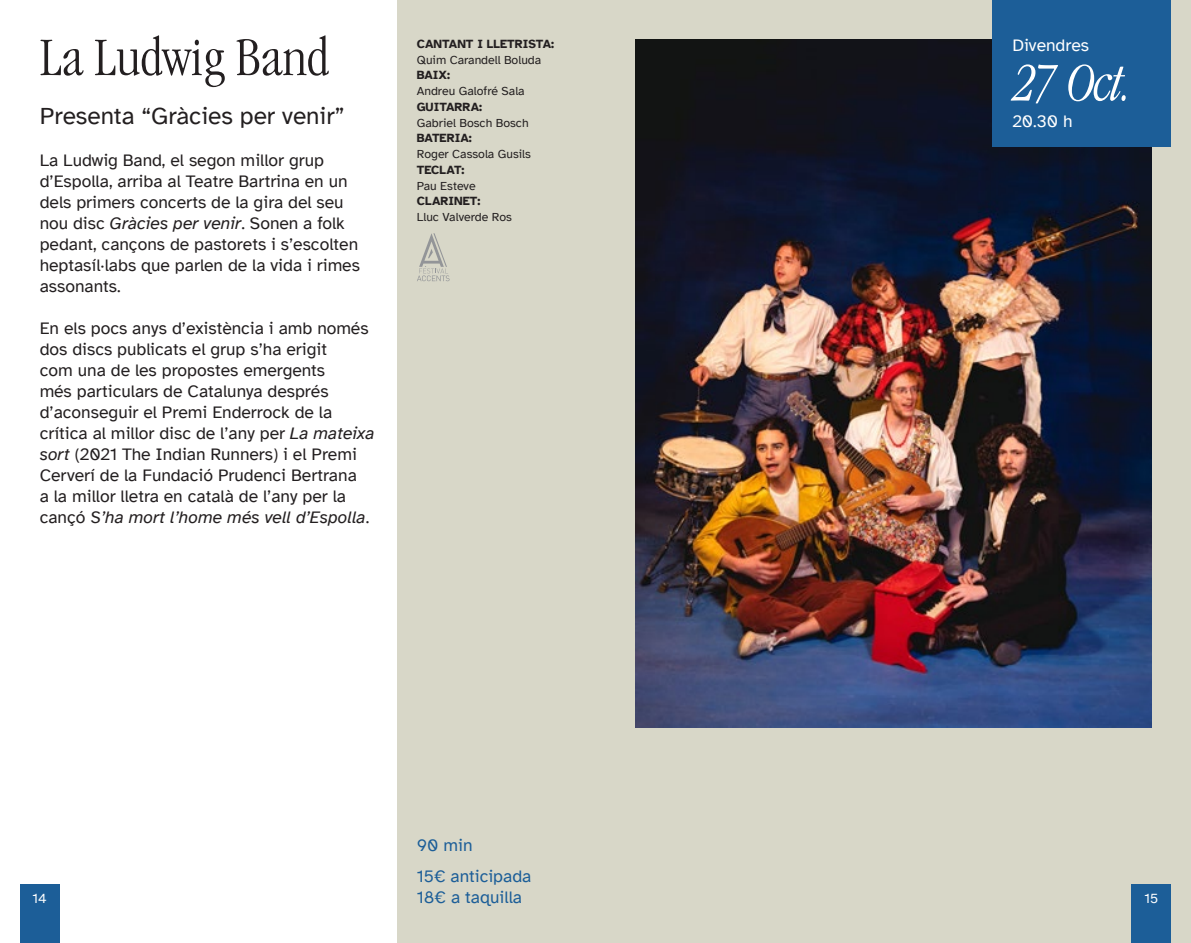
<style>
.page{position:relative;width:1191px;height:943px;background:#fff}
.page>*{position:absolute;margin:0;border:0;box-sizing:border-box;transform-origin:0 0}
.Títol{font:300 condensed 56px "ITC Garamond Std";color:#231f20}
.Data_-_Dia{font:italic 300 condensed 56px "ITC Garamond Std";color:#fff}
.Subtítol{font:24.5px "Atkinson Hyperlegible";color:#231f20}
.t1{font:17.5px/21px "Atkinson Hyperlegible";color:#231f20}
.Info{font:17.5px/21px "Atkinson Hyperlegible";color:#1c5e98}
.Data{font:17.5px "Atkinson Hyperlegible";color:#fff}
.Data_-_Hora{font:17.5px "Atkinson Hyperlegible";color:#fff}
.t2{font:14px "Atkinson Hyperlegible";color:#fff}
.Crèdits_-_Text{font:12.25px "Atkinson Hyperlegible";color:#231f20}
.Crèdits_-_Títol{font:700 12.25px "Atkinson Hyperlegible";color:#231f20}
.s1{font-style:italic}
</style>
<div class="page">
<div style="left:595px;top:0;width:596px;height:943px;background:#d8d7c8"></div>
<div style="left:397px;top:0;width:198px;height:943px;background:#d8d7c8"></div>
<img style="left:635px;top:40px;width:516px;height:688px">
<svg style="left:417px;top:233px;width:32px;height:48px"></svg>
<div style="left:20px;top:884px;width:40px;height:59px;background:#1c5e98"></div>
<div style="left:1131px;top:884px;width:40px;height:59px;background:#1c5e98"></div>
<div style="left:992px;top:0;width:179px;height:146px;background:#1c5e98"></div>
<p class="Títol" style="left:40px;top:26px;width:291px">La Ludwig Band</p>
<p class="Subtítol" style="left:40px;top:102px;width:306px">Presenta “Gràcies per venir”</p>
<p class="t1" style="left:40px;top:150px;width:322px">La Ludwig Band, el segon millor grup d’Espolla, arriba al Teatre Bartrina en un dels primers concerts de la gira del seu nou disc <span class="s1">Gràcies per venir</span>. Sonen a folk pedant, cançons de pastorets i s’escolten heptasíl·labs que parlen de la vida i rimes assonants.</p>
<p class="t1" style="left:40px;top:318px;width:336px">En els pocs anys d’existència i amb només dos discs publicats el grup s’ha erigit<br>com una de les propostes emergents<br>més particulars de Catalunya després d’aconseguir el Premi Enderrock de la crítica al millor disc de l’any per <span class="s1">La mateixa sort</span> (2021 The Indian Runners) i el Premi Cerverí de la Fundació Prudenci Bertrana<br>a la millor lletra en català de l’any per la cançó <span class="s1">S’ha mort l’home més vell d’Espolla</span>.</p>
<p class="Crèdits_-_Títol" style="left:417px;top:37px;width:139px">CANTANT I LLETRISTA:</p>
<p class="Crèdits_-_Text" style="left:417px;top:53px;width:126px">Quim Carandell Boluda</p>
<p class="Crèdits_-_Títol" style="left:417px;top:68px;width:35px">BAIX:</p>
<p class="Crèdits_-_Text" style="left:417px;top:84px;width:109px">Andreu Galofré Sala</p>
<p class="Crèdits_-_Títol" style="left:417px;top:100px;width:67px">GUITARRA:</p>
<p class="Crèdits_-_Text" style="left:417px;top:116px;width:113px">Gabriel Bosch Bosch</p>
<p class="Crèdits_-_Títol" style="left:417px;top:131px;width:56px">BATERIA:</p>
<p class="Crèdits_-_Text" style="left:417px;top:147px;width:116px">Roger Cassola Gusils</p>
<p class="Crèdits_-_Títol" style="left:417px;top:163px;width:49px">TECLAT:</p>
<p class="Crèdits_-_Text" style="left:417px;top:179px;width:60px">Pau Esteve</p>
<p class="Crèdits_-_Títol" style="left:417px;top:194px;width:65px">CLARINET:</p>
<p class="Crèdits_-_Text" style="left:417px;top:210px;width:97px">Lluc Valverde Ros</p>
<p class="Data" style="left:1012px;top:36px;width:78px">Divendres</p>
<p class="Data_-_Dia" style="left:1012px;top:52px;width:122px">27 Oct.</p>
<p class="Data_-_Hora" style="left:1012px;top:111px;width:62px">20.30 h</p>
<p class="Info" style="left:417px;top:834px;width:57px">90 min</p>
<p class="Info" style="left:417px;top:866px;width:116px">15€ anticipada<br>18€ a taquilla</p>
<p class="t2" style="left:33px;top:890px;width:16px">14</p>
<p class="t2" style="left:1144px;top:890px;width:15px">15</p>
</div>
